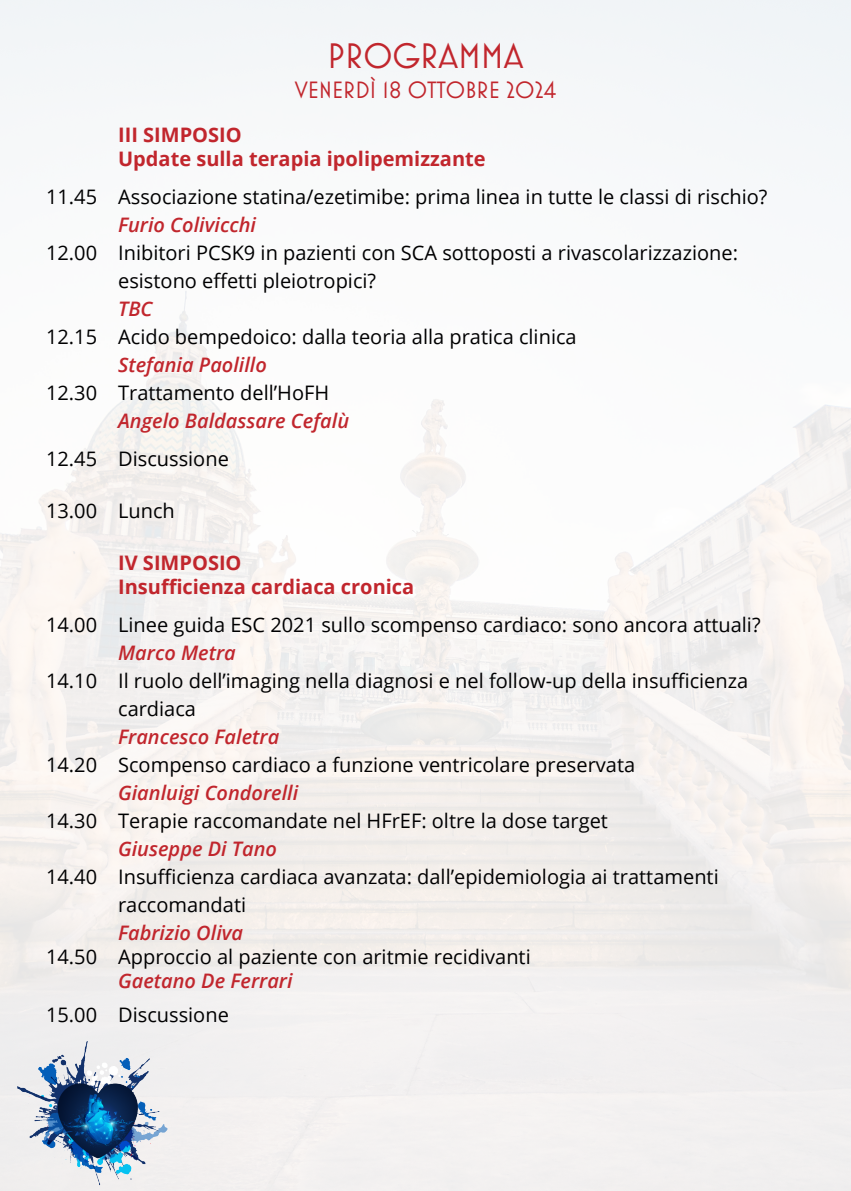
<style>
.page{position:relative;width:851px;height:1191px;background:#fff}
.page>*{position:absolute;margin:0;border:0;box-sizing:border-box;transform-origin:0 0}
.t1{font:36px "Mostra Nuova";color:#c1262d}
.t2{font:24px "Mostra Nuova";color:#c1262d}
.t3{font:20px/28px "Open Sans";color:#000001}
.t4{font:italic 600 20px "Open Sans";color:#c1262d}
.t5{font:700 20px "Open Sans";color:#c1262d}
.s1{font-weight:600;font-style:italic;color:#c1262d}
</style>
<div class="page">
<img style="left:17px;top:1041px;width:150px;height:150px">
<p class="t1" style="left:327px;top:35px;width:197px">PROGRAMMA</p>
<p class="t2" style="left:295px;top:76px;width:263px">VENERDÌ 18 OTTOBRE 2024</p>
<p class="t5" style="left:118px;top:120px;width:125px">III SIMPOSIO</p>
<p class="t5" style="left:118px;top:144px;width:369px">Update sulla terapia ipolipemizzante</p>
<p class="t3" style="left:46px;top:182px;width:722px">11.45 Associazione statina/ezetimibe: prima linea in tutte le classi di rischio?</p>
<p class="t4" style="left:118px;top:211px;width:139px">Furio Colivicchi</p>
<p class="t3" style="left:46px;top:238px;width:693px">12.00 Inibitori PCSK9 in pazienti con SCA sottoposti a rivascolarizzazione:</p>
<p class="t3" style="left:118px;top:266px;width:259px">esistono effetti pleiotropici?</p>
<p class="t4" style="left:118px;top:295px;width:36px">TBC</p>
<p class="t3" style="left:46px;top:322px;width:532px">12.15 Acido bempedoico: dalla teoria alla pratica clinica</p>
<p class="t4" style="left:118px;top:351px;width:150px">Stefania Paolillo</p>
<p class="t3" style="left:46px;top:378px;width:284px">12.30 Trattamento dell’HoFH</p>
<p class="t4" style="left:118px;top:407px;width:232px">Angelo Baldassare Cefalù</p>
<p class="t3" style="left:46px;top:444px;width:184px">12.45 Discussione</p>
<p class="t3" style="left:46px;top:496px;width:130px">13.00 Lunch</p>
<p class="t5" style="left:118px;top:548px;width:125px">IV SIMPOSIO</p>
<p class="t5" style="left:118px;top:572px;width:297px">Insufficienza cardiaca cronica</p>
<p class="t3" style="left:118px;top:610px;width:644px;text-indent:-72px">14.00 Linee guida ESC 2021 sullo scompenso cardiaco: sono ancora attuali?<br><span class="s1">Marco Metra</span></p>
<p class="t3" style="left:46px;top:666px;width:703px">14.10 Il ruolo dell’imaging nella diagnosi e nel follow-up della insufficienza</p>
<p class="t3" style="left:118px;top:694px;width:79px">cardiaca</p>
<p class="t4" style="left:118px;top:723px;width:163px">Francesco Faletra</p>
<p class="t3" style="left:46px;top:750px;width:590px">14.20 Scompenso cardiaco a funzione ventricolare preservata</p>
<p class="t4" style="left:118px;top:779px;width:181px">Gianluigi Condorelli</p>
<p class="t3" style="left:46px;top:806px;width:563px">14.30 Terapie raccomandate nel HFrEF: oltre la dose target</p>
<p class="t4" style="left:118px;top:835px;width:160px">Giuseppe Di Tano</p>
<p class="t3" style="left:46px;top:862px;width:674px">14.40 Insufficienza cardiaca avanzata: dall’epidemiologia ai trattamenti</p>
<p class="t3" style="left:118px;top:890px;width:129px">raccomandati</p>
<p class="t4" style="left:118px;top:919px;width:126px">Fabrizio Oliva</p>
<p class="t3" style="left:46px;top:942px;width:486px">14.50 Approccio al paziente con aritmie recidivanti</p>
<p class="t4" style="left:118px;top:967px;width:176px">Gaetano De Ferrari</p>
<p class="t3" style="left:46px;top:1000px;width:184px">15.00 Discussione</p>
</div>
